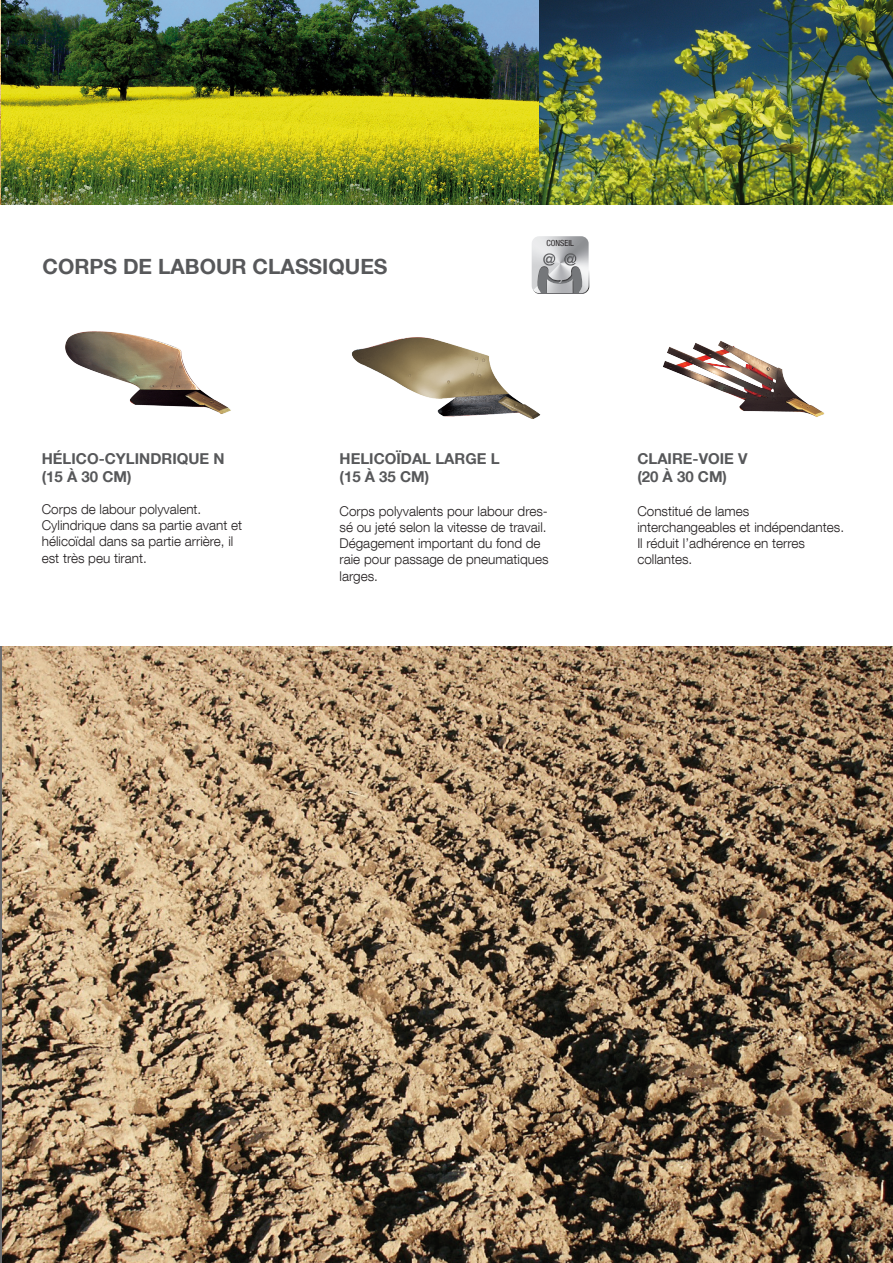
<style>
.page{position:relative;width:893px;height:1263px;background:#fff}
.page>*{position:absolute;margin:0;border:0;box-sizing:border-box;transform-origin:0 0}
.t1{font:700 21px "Helvetica Neue LT Com";color:#57585a}
.t2{font:700 15px/18px "Helvetica Neue LT Com";color:#57585a}
.t3{font:300 13.5px/16.2px "Helvetica Neue LT Com";color:#231f20}
.t4{font:condensed 8.4px "Helvetica Neue LT Com";color:#231f20}
</style>
<div class="page">
<img style="left:0;top:0;width:893px;height:204px">
<img style="left:352px;top:337px;width:189px;height:82px">
<img style="left:65px;top:331px;width:60px;height:51px">
<img style="left:687px;top:341px;width:34px;height:16px">
<img style="left:1px;top:646px;width:892px;height:617px">
<hr style="left:0;top:646px;width:1px;height:617px;background:#6c6d70">
<img style="left:532px;top:236px;width:52px;height:54px">
<svg style="left:533px;top:237px;width:56px;height:57px"></svg>
<p class="t1" style="left:43px;top:254px;width:347px">CORPS DE LABOUR CLASSIQUES</p>
<p class="t4" style="left:547px;top:238px;width:29px">CONSEIL</p>
<p class="t2" style="left:42px;top:449px;width:184px">HÉLICO-CYLINDRIQUE N</p>
<p class="t2" style="left:42px;top:467px;width:91px">(15 À 30 CM)</p>
<p class="t3" style="left:42px;top:501px;width:161px">Corps de labour polyvalent.</p>
<p class="t3" style="left:42px;top:517px;width:202px">Cylindrique dans sa partie avant et hélicoïdal dans sa partie arrière, il est très peu tirant.</p>
<p class="t2" style="left:340px;top:449px;width:161px">HELICOÏDAL LARGE L</p>
<p class="t2" style="left:340px;top:467px;width:91px">(15 À 35 CM)</p>
<p class="t3" style="left:340px;top:503px;width:211px">Corps polyvalents pour labour dres&shy;sé ou jeté selon la vitesse de travail.<br>Dégagement important du fond de raie pour passage de pneumatiques larges.</p>
<p class="t2" style="left:637px;top:449px;width:112px">CLAIRE-VOIE V (20 À 30 CM)</p>
<p class="t3" style="left:637px;top:503px;width:208px">Constitué de lames interchangeables et indépendantes.<br>Il réduit l’adhérence en terres collantes.</p>
</div>
